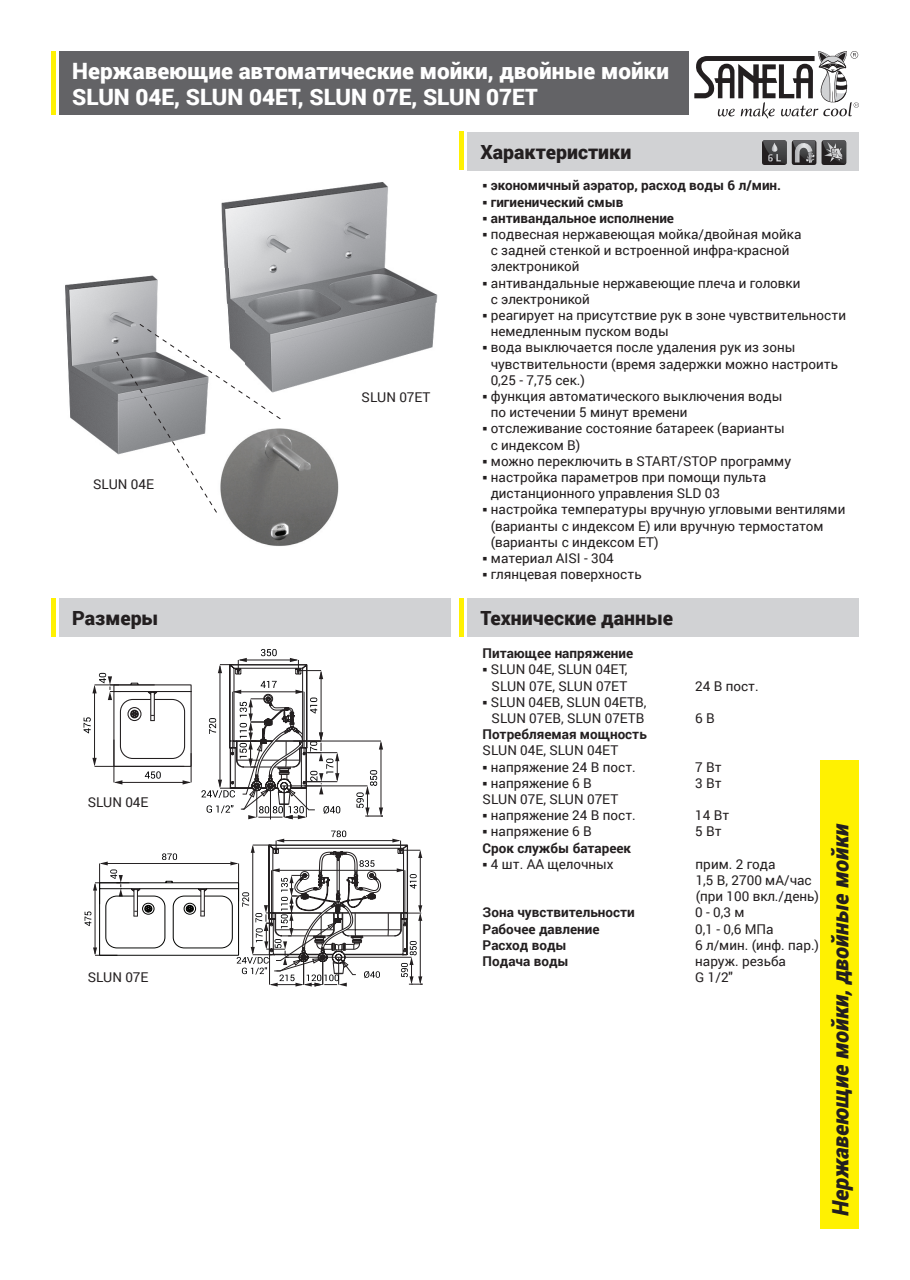
<style>
.page{position:relative;width:910px;height:1280px;background:#fff}
.page>*{position:absolute;margin:0;border:0;box-sizing:border-box;transform-origin:0 0}
.t1{font:900 22.5px/26.2px "Roboto";color:#fff}
.t2{font:italic 900 22.5px "Roboto";letter-spacing:-.005em;color:#231f20}
.t3{font:900 19.5px "Roboto";color:#231f20}
.t4{font:13.5px/16.2px "Roboto";color:#231f20}
.t5{font:700 13.5px "Roboto";color:#231f20}
</style>
<div class="page">
<div style="left:60px;top:51px;width:629px;height:64px;background:#636366"></div>
<div style="left:468px;top:133px;width:391px;height:38px;background:#d1d2d4"></div>
<div style="left:60px;top:598px;width:391px;height:39px;background:#d1d2d4"></div>
<div style="left:821px;top:760px;width:38px;height:469px;background:#fff101"></div>
<svg style="left:694px;top:51px;width:165px;height:68px"></svg>
<hr style="left:51px;top:51px;width:4px;height:64px;background:#fff101">
<hr style="left:51px;top:598px;width:4px;height:39px;background:#fff101">
<hr style="left:459px;top:132px;width:4px;height:38px;background:#fff101">
<div style="left:468px;top:598px;width:391px;height:39px;background:#d1d2d4"></div>
<hr style="left:459px;top:598px;width:4px;height:39px;background:#fff101">
<svg style="left:792px;top:140px;width:24px;height:25px"></svg>
<svg style="left:793px;top:140px;width:22px;height:25px"></svg>
<div style="left:762px;top:140px;width:25px;height:25px;background:#231f20;border-radius:3px"></div>
<svg style="left:763px;top:140px;width:24px;height:24px"></svg>
<svg style="left:821px;top:140px;width:25px;height:25px"></svg>
<svg style="left:822px;top:140px;width:24px;height:24px"></svg>
<img style="left:65px;top:275px;width:93px;height:178px">
<img style="left:226px;top:428px;width:113px;height:118px">
<img style="left:222px;top:182px;width:216px;height:208px">
<img style="left:222px;top:268px;width:23px;height:55px">
<svg style="left:116px;top:323px;width:165px;height:190px"></svg>
<svg style="left:85px;top:830px;width:338px;height:156px"></svg>
<hr style="left:293px;top:741px;width:88px;height:1px;background:#231f20">
<hr style="left:381px;top:743px;width:1px;height:71px;background:#231f20">
<svg style="left:379px;top:741px;width:4px;height:8px"></svg>
<hr style="left:282px;top:786px;width:84px;height:1px;background:#231f20">
<svg style="left:356px;top:770px;width:27px;height:47px"></svg>
<svg style="left:84px;top:649px;width:256px;height:170px"></svg>
<h1 class="t1" style="left:72px;top:57px;width:598px">Нержавеющие автoматические мойки, двoйные мoйки<br>SLUN 04E, SLUN 04ET, SLUN 07E, SLUN 07ET</h1>
<h2 class="t3" style="left:480px;top:139px;width:152px">Характеристики</h2>
<p class="t4" style="left:93px;top:476px;width:62px">SLUN 04E</p>
<h2 class="t3" style="left:72px;top:605px;width:87px">Размеры</h2>
<p class="t4" style="left:88px;top:794px;width:62px">SLUN 04E</p>
<p class="t4" style="left:88px;top:969px;width:62px">SLUN 07E</p>
<p class="t4" style="left:362px;top:389px;width:70px">SLUN 07ET</p>
<p class="t5" style="left:483px;top:176px;width:300px">○ экономичный аэратор, расход воды 6 л/мин.</p>
<p class="t5" style="left:483px;top:192px;width:142px">○ гигиенический смыв</p>
<p class="t5" style="left:483px;top:208px;width:193px">○ антивандальное исполнение</p>
<p class="t4" style="left:491px;top:226px;width:312px;text-indent:-8px">○ подвесная нержавеющая мойка/двoйная мoйка с задней стенкой и встрoеннoй инфра-краснoй электрoникoй</p>
<p class="t4" style="left:491px;top:274px;width:311px;text-indent:-8px">○ aнтивандальные нержавеющие плеча и головки с электрoникoй</p>
<p class="t4" style="left:491px;top:307px;width:357px;text-indent:-8px">○ реагирует на присутствие рук в зоне чувствительности немедленным пуском воды</p>
<p class="t4" style="left:491px;top:339px;width:349px;text-indent:-8px">○ вода выключается после удаления рук из зоны чувствительности (время задержки можно настроить<br>0,25 - 7,75 сек.)</p>
<p class="t4" style="left:491px;top:388px;width:293px;text-indent:-8px">○ функция автоматического выключения воды по истечении 5 минут времени</p>
<p class="t4" style="left:491px;top:420px;width:296px;text-indent:-8px">○ отслеживание состояниe батареек (варианты с индексом B)</p>
<p class="t4" style="left:483px;top:452px;width:310px">○ можно переключить в START/STOP программу</p>
<p class="t4" style="left:491px;top:469px;width:277px;text-indent:-8px">○ настройка параметров при помощи пульта дистанционного управления SLD 03</p>
<p class="t4" style="left:491px;top:501px;width:356px;text-indent:-8px">○ настройка температуры вручную угловыми вентилями (варианты с индексом E) или вручную термостатoм (варианты с индексом ET)</p>
<p class="t4" style="left:483px;top:550px;width:133px">○ материал AISI - 304</p>
<p class="t4" style="left:483px;top:566px;width:161px">○ глянцевая пoверхнoсть</p>
<h2 class="t3" style="left:480px;top:605px;width:194px">Технические данные</h2>
<p class="t5" style="left:483px;top:644px;width:152px">Питающее напряжение</p>
<p class="t4" style="left:483px;top:661px;width:146px;text-align:right">○ SLUN 04E, SLUN 04ET,<br>SLUN 07E, SLUN 07ET</p>
<p class="t4" style="left:695px;top:677px;width:65px">24 B пост.</p>
<p class="t4" style="left:483px;top:693px;width:165px;text-align:center">○ SLUN 04EB, SLUN 04ETB,<br>SLUN 07EB, SLUN 07ETB</p>
<p class="t4" style="left:695px;top:709px;width:21px">6 B</p>
<p class="t5" style="left:483px;top:725px;width:166px">Потребляемая мощность</p>
<p class="t4" style="left:483px;top:742px;width:137px">SLUN 04E, SLUN 04ET</p>
<p class="t4" style="left:483px;top:758px;width:155px">○ напряжение 24 B пост.</p>
<p class="t4" style="left:695px;top:758px;width:28px">7 Вт</p>
<p class="t4" style="left:483px;top:774px;width:111px">○ напряжение 6 B</p>
<p class="t4" style="left:695px;top:774px;width:28px">3 Вт</p>
<p class="t4" style="left:483px;top:790px;width:137px">SLUN 07E, SLUN 07ET</p>
<p class="t4" style="left:483px;top:807px;width:155px">○ напряжение 24 B пост.</p>
<p class="t4" style="left:695px;top:807px;width:36px">14 Вт</p>
<p class="t4" style="left:483px;top:823px;width:111px">○ напряжение 6 B</p>
<p class="t4" style="left:695px;top:823px;width:28px">5 Вт</p>
<p class="t5" style="left:483px;top:838px;width:150px">Срок службы батареек</p>
<p class="t4" style="left:483px;top:855px;width:133px">○ 4 шт. AA щелочных</p>
<p class="t4" style="left:696px;top:855px;width:125px">прим. 2 года<br>1,5 В, 2700 мA/час (при 100 вкл./день)</p>
<p class="t5" style="left:483px;top:903px;width:154px">Зона чувствительности</p>
<p class="t4" style="left:695px;top:904px;width:51px">0 - 0,3 м</p>
<p class="t5" style="left:483px;top:919px;width:118px">Рабочее давление</p>
<p class="t4" style="left:695px;top:920px;width:80px">0,1 - 0,6 MПа</p>
<p class="t5" style="left:483px;top:935px;width:86px">Расход воды</p>
<p class="t4" style="left:695px;top:936px;width:125px">6 л/мин. (инф. пар.)</p>
<p class="t5" style="left:483px;top:952px;width:88px">Подача воды</p>
<p class="t4" style="left:695px;top:952px;width:92px">наруж. резьба<br>G 1/2"</p>
<h1 class="t2" style="left:825px;top:1216px;width:394px;rotate:-90deg">Нержавеющие мойки, двойные мойки</h1>
</div>
